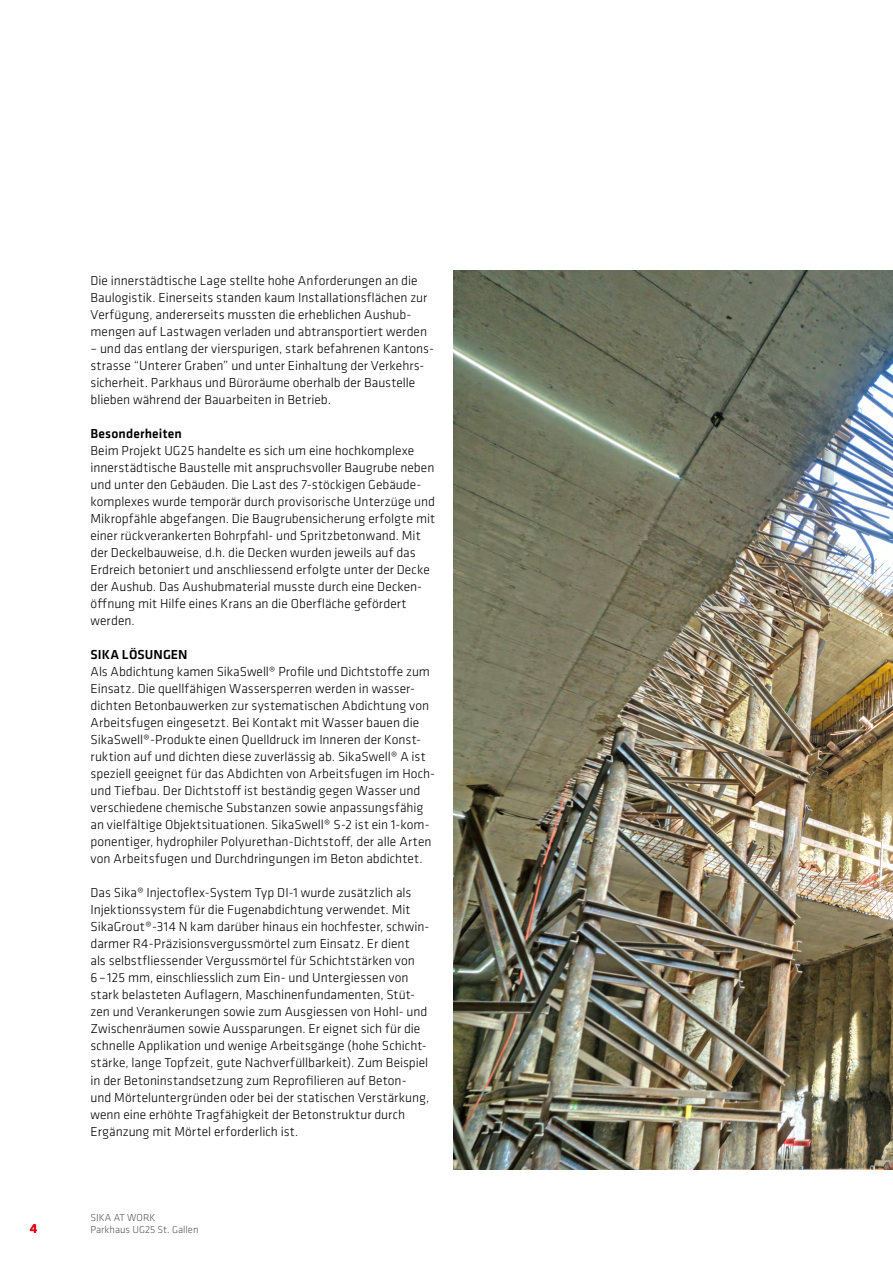
<style>
.page{position:relative;width:893px;height:1263px;background:#fff}
.page>*{position:absolute;margin:0;border:0;box-sizing:border-box;transform-origin:0 0}
.t1{font:300 13.5px/17px "Klavika";color:#000}
.t2{font:500 13.5px "Klavika";letter-spacing:.01em;color:#000}
.t3{font:500 13.5px "Klavika";color:#e3000f}
.t4{font:300 10.5px/12.6px "Klavika";color:#565656}
</style>
<div class="page">
<img style="left:454px;top:270px;width:439px;height:899px">
<p class="t1" style="left:91px;top:272px;width:338px">Die innerstädtische Lage stellte hohe Anforderungen an die Baulogistik. Einerseits standen kaum Installationsflächen zur Verfügung, andererseits mussten die erheblichen Aushub&shy;mengen auf Lastwagen verladen und abtransportiert werden</p>
<p class="t1" style="left:91px;top:340px;width:345px">– und das entlang der vierspurigen, stark befahrenen Kantons&shy;strasse “Unterer Graben” und unter Einhaltung der Verkehrs&shy;sicherheit. Parkhaus und Büroräume oberhalb der Baustelle blieben während der Bauarbeiten in Betrieb.</p>
<p class="t2" style="left:91px;top:424px;width:93px">Besonderheiten</p>
<p class="t1" style="left:91px;top:442px;width:346px">Beim Projekt UG25 handelte es sich um eine hochkomplexe innerstädtische Baustelle mit anspruchsvoller Baugrube neben und unter den Gebäuden. Die Last des 7-stöckigen Gebäude&shy;komplexes wurde temporär durch provisorische Unterzüge und Mikropfähle abgefangen. Die Baugrubensicherung erfolgte mit einer rückverankerten Bohrpfahl- und Spritzbetonwand. Mit der Deckelbauweise, d.h. die Decken wurden jeweils auf das Erdreich betoniert und anschliessend erfolgte unter der Decke der Aushub. Das Aushubmaterial musste durch eine Decken&shy;öffnung mit Hilfe eines Krans an die Oberfläche gefördert werden.</p>
<p class="t2" style="left:91px;top:646px;width:99px">SIKA LÖSUNGEN</p>
<p class="t1" style="left:91px;top:663px;width:346px">Als Abdichtung kamen SikaSwell® Profile und Dichtstoffe zum Einsatz. Die quellfähigen Wassersperren werden in wasser&shy;dichten Betonbauwerken zur systematischen Abdichtung von Arbeitsfugen eingesetzt. Bei Kontakt mit Wasser bauen die SikaSwell®-Produkte einen Quelldruck im Inneren der Konst&shy;ruktion auf und dichten diese zuverlässig ab. SikaSwell® A ist speziell geeignet für das Abdichten von Arbeitsfugen im Hoch&shy;und Tiefbau. Der Dichtstoff ist beständig gegen Wasser und verschiedene chemische Substanzen sowie anpassungsfähig an vielfältige Objektsituationen. SikaSwell® S-2 ist ein 1-kom&shy;ponentiger, hydrophiler Polyurethan-Dichtstoff, der alle Arten von Arbeitsfugen und Durchdringungen im Beton abdichtet.</p>
<p class="t1" style="left:91px;top:884px;width:340px">Das Sika® Injectoflex-System Typ DI-1 wurde zusätzlich als Injektionssystem für die Fugenabdichtung verwendet. Mit SikaGrout®-314 N kam darüber hinaus ein hochfester, schwin&shy;darmer R4-Präzisionsvergussmörtel zum Einsatz. Er dient<br>als selbstfliessender Vergussmörtel für Schichtstärken von 6–125 mm, einschliesslich zum Ein- und Untergiessen von stark belasteten Auflagern, Maschinenfundamenten, Stüt&shy;zen und Verankerungen sowie zum Ausgiessen von Hohl- und Zwischenräumen sowie Aussparungen. Er eignet sich für die schnelle Applikation und wenige Arbeitsgänge (hohe Schicht&shy;stärke, lange Topfzeit, gute Nachverfüllbarkeit). Zum Beispiel in der Betoninstandsetzung zum Reprofilieren auf Beton&shy;und Mörteluntergründen oder bei der statischen Verstärkung, wenn eine erhöhte Tragfähigkeit der Betonstruktur durch Ergänzung mit Mörtel erforderlich ist.</p>
<p class="t3" style="left:30px;top:1219px;width:9px">4</p>
<p class="t4" style="left:91px;top:1211px;width:109px">SIKA AT WORK<br>Parkhaus UG25 St. Gallen</p>
</div>
